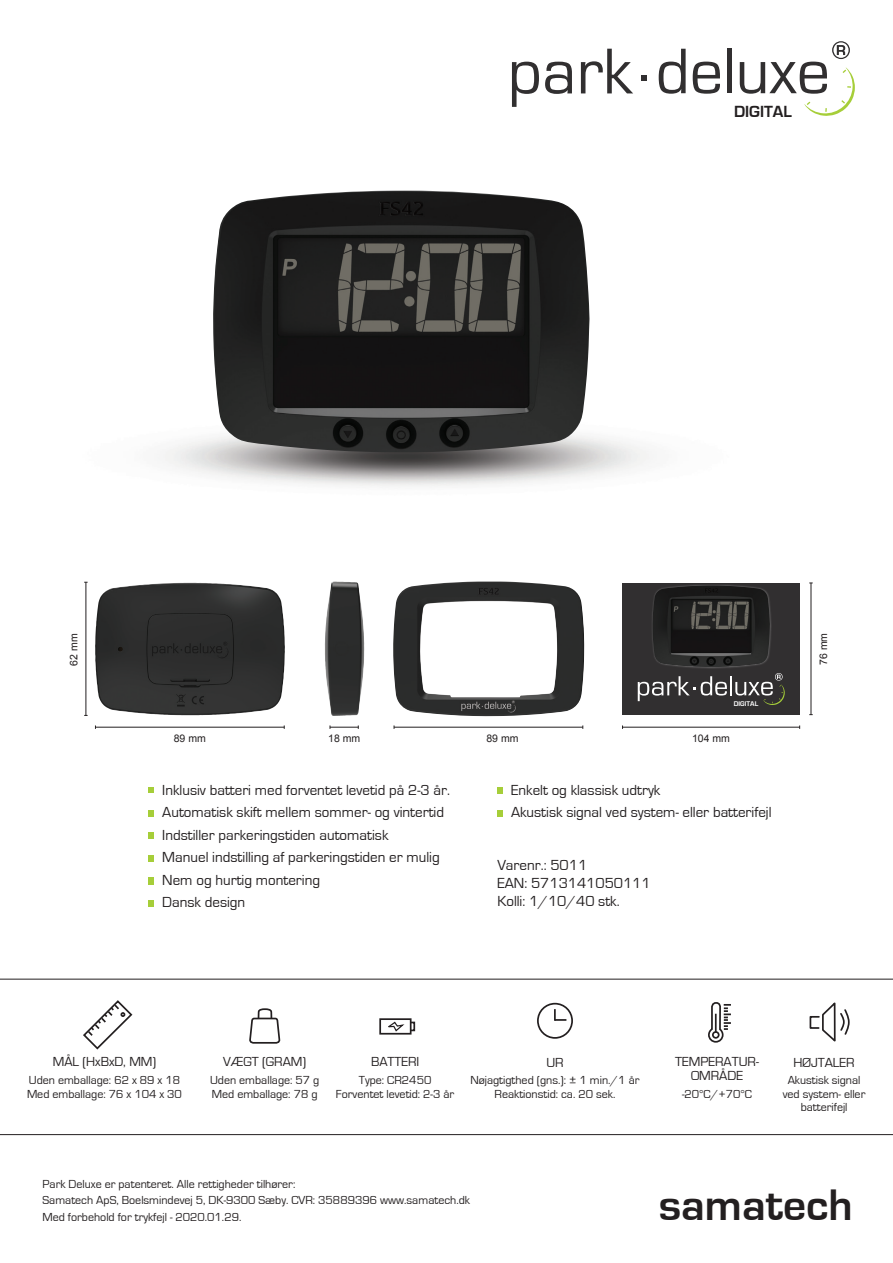
<style>
.page{position:relative;width:893px;height:1263px;background:#fff}
.page>*{position:absolute;margin:0;border:0;box-sizing:border-box;transform-origin:0 0}
.t1{font:700 45.45px "Eurostile";color:#231f20}
.t2{font:700 16.65px "Eurostile";color:#231f20}
.t3{font:15px/22.5px "Eurostile";color:#231f20}
.t4{font:13.5px/13.5px "Eurostile";color:#231f20;text-align:center}
.t5{font:12px/13.5px "Eurostile";color:#231f20}
.t6{font:10.5px "Arial";color:#231f20}
.t7{font:700 7.05px "Eurostile";color:#fff}
</style>
<div class="page">
<img style="left:325px;top:581px;width:39px;height:135px">
<hr style="left:95px;top:727px;width:189px;height:1px;background:#231f20">
<hr style="left:394px;top:727px;width:189px;height:1px;background:#231f20">
<hr style="left:622px;top:727px;width:178px;height:1px;background:#231f20">
<hr style="left:811px;top:583px;width:1px;height:132px;background:#231f20">
<hr style="left:86px;top:582px;width:1px;height:133px;background:#231f20">
<svg style="left:330px;top:725px;width:29px;height:4px"></svg>
<svg style="left:512px;top:62px;width:27px;height:45px"></svg>
<svg style="left:545px;top:62px;width:27px;height:32px"></svg>
<svg style="left:581px;top:49px;width:52px;height:44px"></svg>
<svg style="left:641px;top:75px;width:6px;height:6px"></svg>
<svg style="left:659px;top:49px;width:27px;height:45px"></svg>
<svg style="left:693px;top:62px;width:27px;height:32px"></svg>
<div style="left:727px;top:49px;width:5px;height:44px;background:#312f30"></div>
<svg style="left:740px;top:41px;width:115px;height:75px"></svg>
<img style="left:158px;top:437px;width:492px;height:49px">
<img style="left:213px;top:191px;width:377px;height:262px">
<img style="left:95px;top:583px;width:190px;height:132px">
<img style="left:393px;top:581px;width:191px;height:135px">
<div style="left:622px;top:583px;width:178px;height:132px;background:#312f30"></div>
<div style="left:651px;top:583px;width:121px;height:86px;background:#fff;opacity:.3"></div>
<img style="left:652px;top:585px;width:118px;height:82px">
<svg style="left:638px;top:676px;width:57px;height:25px"></svg>
<svg style="left:701px;top:673px;width:84px;height:32px"></svg>
<hr style="left:0;top:979px;width:893px;height:1px;background:#231f20">
<hr style="left:0;top:1134px;width:893px;height:1px;background:#231f20">
<svg style="left:149px;top:788px;width:5px;height:5px"></svg>
<svg style="left:149px;top:810px;width:5px;height:7px"></svg>
<svg style="left:149px;top:833px;width:5px;height:6px"></svg>
<svg style="left:149px;top:855px;width:5px;height:6px"></svg>
<svg style="left:149px;top:878px;width:5px;height:6px"></svg>
<svg style="left:149px;top:900px;width:5px;height:6px"></svg>
<svg style="left:497px;top:788px;width:6px;height:6px"></svg>
<svg style="left:497px;top:810px;width:6px;height:6px"></svg>
<svg style="left:249px;top:1008px;width:32px;height:36px"></svg>
<div style="left:379px;top:1018px;width:33px;height:16px;border:2px solid #231f20"></div>
<div style="left:409px;top:1022px;width:6px;height:9px;border:2px solid #231f20"></div>
<svg style="left:387px;top:1022px;width:17px;height:10px"></svg>
<div style="left:537px;top:1003px;width:36px;height:36px;border:2px solid #231f20;border-radius:50%"></div>
<svg style="left:554px;top:1009px;width:12px;height:12px"></svg>
<svg style="left:708px;top:1002px;width:23px;height:41px"></svg>
<div style="left:810px;top:1016px;width:10px;height:13px;border:2px solid #231f20"></div>
<svg style="left:822px;top:1002px;width:28px;height:40px"></svg>
<svg style="left:83px;top:1000px;width:50px;height:50px"></svg>
<h2 class="t2" style="left:734px;top:102px;width:59px">DIGITAL</h2>
<p class="t6" style="left:67px;top:666px;width:34px;rotate:-90deg">62 mm</p>
<p class="t6" style="left:817px;top:665px;width:34px;rotate:-90deg">76 mm</p>
<p class="t7" style="left:734px;top:700px;width:26px">DIGITAL</p>
<p class="t6" style="left:174px;top:731px;width:34px">89 mm</p>
<p class="t6" style="left:486px;top:731px;width:34px">89 mm</p>
<p class="t6" style="left:692px;top:731px;width:39px">104 mm</p>
<p class="t6" style="left:328px;top:731px;width:34px">18 mm</p>
<p class="t3" style="left:162px;top:779px;width:289px">Inklusiv batteri med forventet levetid på 2-3 år.<br>Automatisk skift mellem sommer- og vintertid Indstiller parkeringstiden automatisk<br>Manuel indstilling af parkeringstiden er mulig Nem og hurtig montering<br>Dansk design</p>
<p class="t3" style="left:511px;top:779px;width:262px">Enkelt og klassisk udtryk<br>Akustisk signal ved system- eller batterifejl</p>
<p class="t3" style="left:497px;top:857px;width:155px;line-height:18px">Varenr.: 5011<br>EAN: 5713141050111<br>Kolli: 1/10/40 stk.</p>
<p class="t4" style="left:53px;top:1055px;width:105px">MÅL (HxBxD, MM)</p>
<p class="t5" style="left:27px;top:1074px;width:156px">Uden emballage: 62 x 89 x 18<br>Med emballage: 76 x 104 x 30</p>
<p class="t4" style="left:223px;top:1055px;width:84px">VÆGT (GRAM)</p>
<p class="t5" style="left:210px;top:1074px;width:111px">Uden emballage: 57 g<br>Med emballage: 78 g</p>
<p class="t4" style="left:371px;top:1055px;width:50px">BATTERI</p>
<p class="t5" style="left:336px;top:1073px;width:120px;text-align:center">Type: CR2450<br>Forventet levetid: 2-3 år</p>
<p class="t4" style="left:546px;top:1055px;width:19px">UR</p>
<p class="t5" style="left:470px;top:1074px;width:171px;text-align:center">Nøjagtigthed (gns.): ± 1 min./1 år<br>Reaktionstid: ca. 20 sek.</p>
<p class="t4" style="left:675px;top:1055px;width:85px">TEMPERATUR-<br>OMRÅDE</p>
<p class="t5" style="left:682px;top:1087px;width:72px">-20°C/+70°C</p>
<p class="t4" style="left:793px;top:1055px;width:63px">HØJTALER</p>
<p class="t5" style="left:783px;top:1074px;width:84px;text-align:center">Akustisk signal ved system- eller batterifejl</p>
<p class="t5" style="left:43px;top:1176px;width:429px;line-height:16.5px">Park Deluxe er patenteret. Alle rettigheder tilhører:<br>Samatech ApS, Boelsmindevej 5, DK-9300 Sæby. CVR: 35889396 www.samatech.dk<br>Med forbehold for trykfejl - 2020.01.29.</p>
<h1 class="t1" style="left:659px;top:1180px;width:196px">samatech</h1>
</div>
